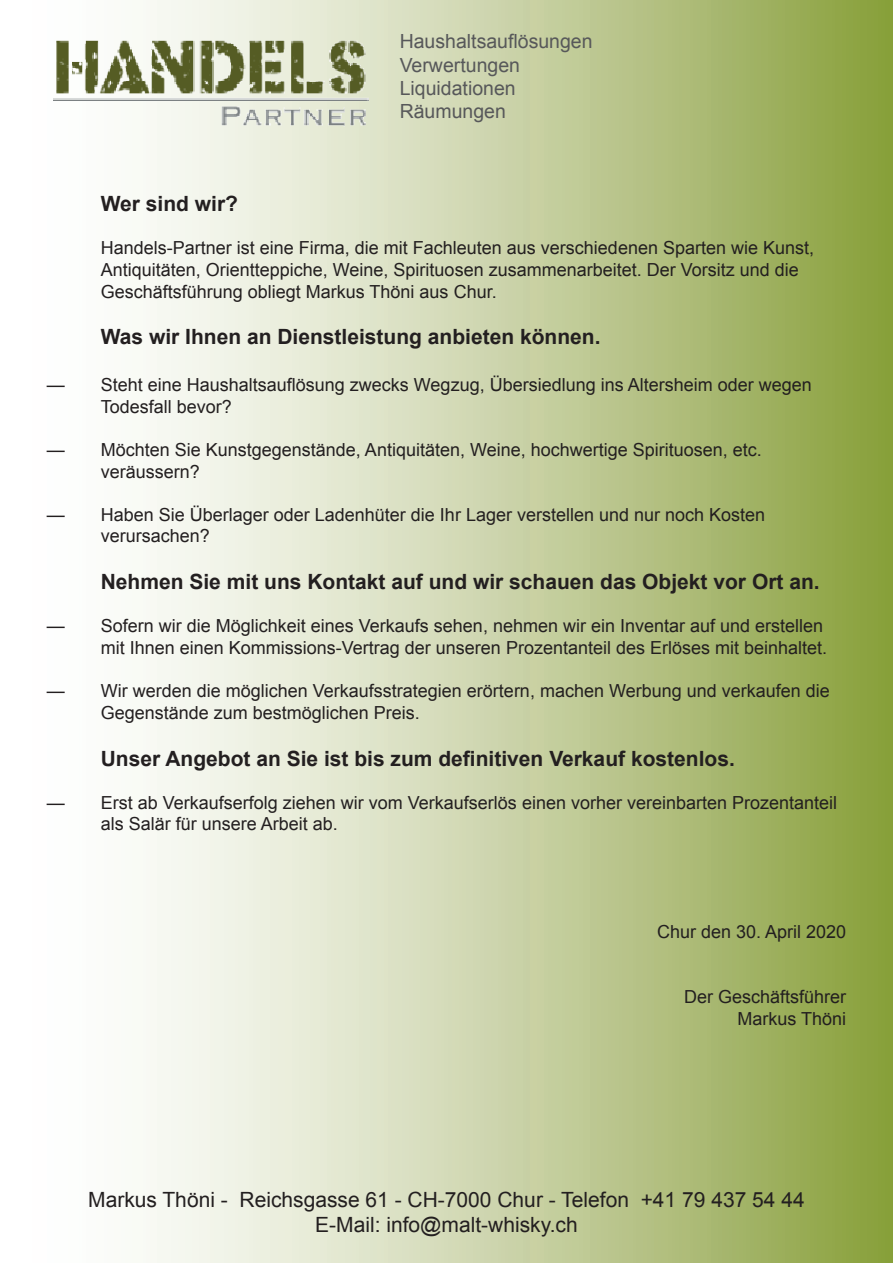
<style>
.page{position:relative;width:893px;height:1263px;background:#fff}
.page>*{position:absolute;margin:0;border:0;box-sizing:border-box;transform-origin:0 0}
.t1{font:700 21px "Arial";color:#231f20}
.t2{font:21px/25.2px "Arial";color:#231f20;text-align:center}
.t3{font:19.5px/23.4px "Arial";color:#57585a}
.t4{font:18px/21.6px "Arial";color:#231f20}
</style>
<div class="page">
<div style="left:0;top:0;width:893px;height:1263px;background:linear-gradient(to right,#fff,#90a448)"></div>
<img style="left:53px;top:32px;width:315px;height:103px">
<p class="t3" style="left:400px;top:30px;width:194px">Haushaltsauflösungen<br>Verwertungen<br>Liquidationen<br>Räumungen</p>
<p class="t1" style="left:101px;top:190px;width:139px">Wer sind wir?</p>
<p class="t4" style="left:101px;top:237px;width:715px">Handels-Partner ist eine Firma, die mit Fachleuten aus verschiedenen Sparten wie Kunst,<br>Antiquitäten, Orientteppiche, Weine, Spirituosen zusammenarbeitet. Der Vorsitz und die<br>Geschäftsführung obliegt Markus Thöni aus Chur.</p>
<p class="t1" style="left:101px;top:323px;width:501px">Was wir Ihnen an Dienstleistung anbieten können.</p>
<p class="t4" style="left:101px;top:374px;width:713px;text-indent:-54px">— Steht eine Haushaltsauflösung zwecks Wegzug, Übersiedlung ins Altersheim oder wegen<br>Todesfall bevor?</p>
<p class="t4" style="left:101px;top:439px;width:663px;text-indent:-54px">— Möchten Sie Kunstgegenstände, Antiquitäten, Weine, hochwertige Spirituosen, etc. veräussern?</p>
<p class="t4" style="left:101px;top:504px;width:666px;text-indent:-54px">— Haben Sie Überlager oder Ladenhüter die Ihr Lager verstellen und nur noch Kosten verursachen?</p>
<p class="t1" style="left:101px;top:568px;width:720px">Nehmen Sie mit uns Kontakt auf und wir schauen das Objekt vor Ort an.</p>
<p class="t4" style="left:47px;top:615px;width:782px;text-align:right">— Sofern wir die Möglichkeit eines Verkaufs sehen, nehmen wir ein Inventar auf und erstellen mit Ihnen einen Kommissions-Vertrag der unseren Prozentanteil des Erlöses mit beinhaltet.</p>
<p class="t4" style="left:101px;top:680px;width:731px;text-indent:-54px">— Wir werden die möglichen Verkaufsstrategien erörtern, machen Werbung und verkaufen die<br>Gegenstände zum bestmöglichen Preis.</p>
<p class="t1" style="left:101px;top:744px;width:636px">Unser Angebot an Sie ist bis zum definitiven Verkauf kostenlos.</p>
<p class="t4" style="left:101px;top:792px;width:738px;text-indent:-54px">— Erst ab Verkaufserfolg ziehen wir vom Verkaufserlös einen vorher vereinbarten Prozentanteil als Salär für unsere Arbeit ab.</p>
<p class="t4" style="left:657px;top:921px;width:191px">Chur den 30. April 2020</p>
<p class="t4" style="left:684px;top:986px;width:164px;text-align:right">Der Geschäftsführer<br>Markus Thöni</p>
<p class="t2" style="left:88px;top:1187px;width:718px">Markus Thöni - Reichsgasse 61 - CH-7000 Chur - Telefon +41 79 437 54 44<br>E-Mail: info@malt-whisky.ch</p>
</div>
